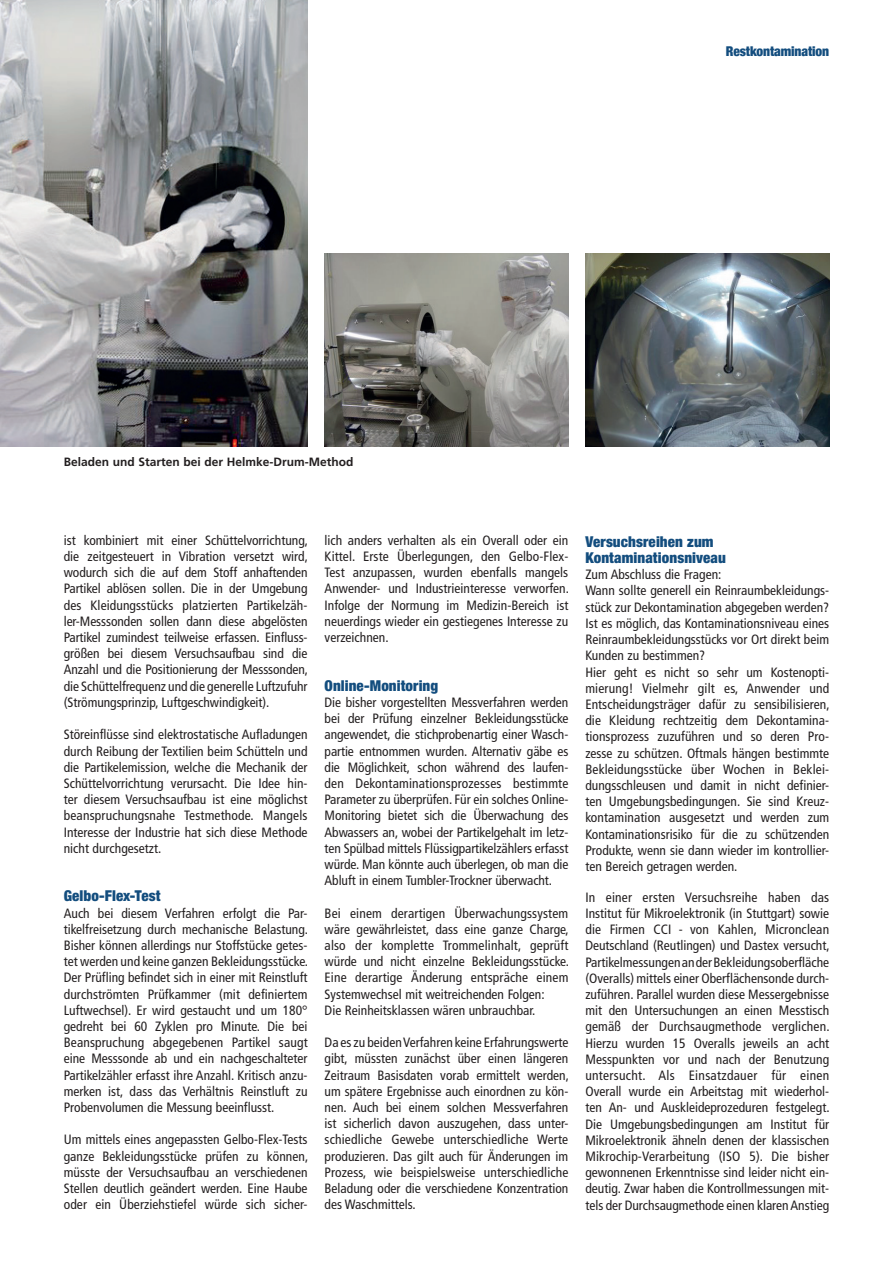
<style>
.page{position:relative;width:893px;height:1263px;background:#fff}
.page>*{position:absolute;margin:0;border:0;box-sizing:border-box;transform-origin:0 0}
.t1{font:900 condensed 15px/16.2px "Helvetica Neue";letter-spacing:.005em;color:#134d7e}
.t2{font:condensed 13.5px/16.2px "Frutiger";color:#231f20;text-align:justify}
.t3{font:900 condensed 13.5px "Helvetica Neue";letter-spacing:-.01em;color:#134d7e}
.t4{font:700 12px "Frutiger";color:#231f20}
</style>
<div class="page">
<img style="left:0;top:0;width:308px;height:446px">
<img style="left:585px;top:253px;width:244px;height:193px">
<img style="left:325px;top:253px;width:243px;height:193px">
<p class="t3" style="left:726px;top:40px;width:105px">Restkontamination</p>
<p class="t4" style="left:64px;top:455px;width:291px">Beladen und Starten bei der Helmke-Drum-Method</p>
<p class="t2" style="left:64px;top:532px;width:246px">ist kombiniert mit einer Schüttelvorrichtung, die zeitgesteuert in Vibration versetzt wird, wodurch sich die auf dem Stoff anhaftenden Partikel ablösen sollen. Die in der Umgebung des Kleidungsstücks platzierten Partikelzäh&shy;ler-Messsonden sollen dann diese abgelösten Partikel zumindest teilweise erfassen. Einfluss&shy;größen bei diesem Versuchsaufbau sind die Anzahl und die Positionierung der Messsonden, die Schüttelfrequenz und die generelle Luftzufuhr (Strömungsprinzip, Luftgeschwindigkeit).</p>
<p class="t2" style="left:64px;top:727px;width:245px">Störeinflüsse sind elektrostatische Aufladungen durch Reibung der Textilien beim Schütteln und die Partikelemission, welche die Mechanik der Schüttelvorrichtung verursacht. Die Idee hin&shy;ter diesem Versuchsaufbau ist eine möglichst beanspruchungsnahe Testmethode. Mangels Interesse der Industrie hat sich diese Methode nicht durchgesetzt.</p>
<p class="t1" style="left:64px;top:888px;width:98px">Gelbo-Flex-Test</p>
<p class="t2" style="left:64px;top:905px;width:246px">Auch bei diesem Verfahren erfolgt die Par&shy;tikelfreisetzung durch mechanische Belastung.<br>Bisher können allerdings nur Stoffstücke getes&shy;tet werden und keine ganzen Bekleidungsstücke.<br>Der Prüfling befindet sich in einer mit Reinstluft durchströmten Prüfkammer (mit definiertem Luftwechsel). Er wird gestaucht und um 180° gedreht bei 60 Zyklen pro Minute. Die bei Beanspruchung abgegebenen Partikel saugt eine Messsonde ab und ein nachgeschalteter Partikelzähler erfasst ihre Anzahl. Kritisch anzu&shy;merken ist, dass das Verhältnis Reinstluft zu Probenvolumen die Messung beeinflusst.</p>
<p class="t2" style="left:64px;top:1132px;width:246px">Um mittels eines angepassten Gelbo-Flex-Tests ganze Bekleidungsstücke prüfen zu können, müsste der Versuchsaufbau an verschiedenen Stellen deutlich geändert werden. Eine Haube oder ein Überziehstiefel würde sich sicher-</p>
<p class="t2" style="left:325px;top:532px;width:246px">lich anders verhalten als ein Overall oder ein Kittel. Erste Überlegungen, den Gelbo-Flex-Test anzupassen, wurden ebenfalls mangels Anwender- und Industrieinteresse verworfen.<br>Infolge der Normung im Medizin-Bereich ist neuerdings wieder ein gestiegenes Interesse zu verzeichnen.</p>
<p class="t1" style="left:325px;top:677px;width:115px">Online-Monitoring</p>
<p class="t2" style="left:325px;top:694px;width:245px">Die bisher vorgestellten Messverfahren werden bei der Prüfung einzelner Bekleidungsstücke angewendet, die stichprobenartig einer Wasch&shy;partie entnommen wurden. Alternativ gäbe es die Möglichkeit, schon während des laufen&shy;den Dekontaminationsprozesses bestimmte Parameter zu überprüfen. Für ein solches Online-Monitoring bietet sich die Überwachung des Abwassers an, wobei der Partikelgehalt im letz&shy;ten Spülbad mittels Flüssigpartikelzählers erfasst würde. Man könnte auch überlegen, ob man die Abluft in einem Tumbler-Trockner überwacht.</p>
<p class="t2" style="left:325px;top:905px;width:246px;text-align:left">Bei einem derartigen Überwachungssystem wäre gewährleistet, dass eine ganze Charge, also der komplette Trommelinhalt, geprüft würde und nicht einzelne Bekleidungsstücke.<br>Eine derartige Änderung entspräche einem Systemwechsel mit weitreichenden Folgen:<br>Die Reinheitsklassen wären unbrauchbar.</p>
<p class="t2" style="left:325px;top:1034px;width:246px">Da es zu beiden Verfahren keine Erfahrungswerte gibt, müssten zunächst über einen längeren Zeitraum Basisdaten vorab ermittelt werden, um spätere Ergebnisse auch einordnen zu kön&shy;nen. Auch bei einem solchen Messverfahren ist sicherlich davon auszugehen, dass unter&shy;schiedliche Gewebe unterschiedliche Werte produzieren. Das gilt auch für Änderungen im Prozess, wie beispielsweise unterschiedliche Beladung oder die verschiedene Konzentration des Waschmittels.</p>
<p class="t1" style="left:585px;top:533px;width:142px">Versuchsreihen zum<br>Kontaminationsniveau</p>
<p class="t2" style="left:585px;top:567px;width:246px;text-align:left">Zum Abschluss die Fragen:<br>Wann sollte generell ein Reinraumbekleidungs&shy;stück zur Dekontamination abgegeben werden?<br>Ist es möglich, das Kontaminationsniveau eines Reinraumbekleidungsstücks vor Ort direkt beim Kunden zu bestimmen?<br>Hier geht es nicht so sehr um Kostenopti&shy;mierung! Vielmehr gilt es, Anwender und Entscheidungsträger dafür zu sensibilisieren, die Kleidung rechtzeitig dem Dekontamina&shy;tionsprozess zuzuführen und so deren Pro&shy;zesse zu schützen. Oftmals hängen bestimmte Bekleidungsstücke über Wochen in Beklei&shy;dungsschleusen und damit in nicht definier&shy;ten Umgebungsbedingungen. Sie sind Kreuz&shy;kontamination ausgesetzt und werden zum Kontaminationsrisiko für die zu schützenden Produkte, wenn sie dann wieder im kontrollier&shy;ten Bereich getragen werden.</p>
<p class="t2" style="left:585px;top:889px;width:246px">In einer ersten Versuchsreihe haben das Institut für Mikroelektronik (in Stuttgart) sowie die Firmen CCI - von Kahlen, Micronclean Deutschland (Reutlingen) und Dastex versucht, Partikelmessungen an der Bekleidungsoberfläche (Overalls) mittels einer Oberflächensonde durch&shy;zuführen. Parallel wurden diese Messergebnisse mit den Untersuchungen an einen Messtisch gemäß der Durchsaugmethode verglichen.<br>Hierzu wurden 15 Overalls jeweils an acht Messpunkten vor und nach der Benutzung untersucht. Als Einsatzdauer für einen Overall wurde ein Arbeitstag mit wiederhol&shy;ten An- und Auskleideprozeduren festgelegt.<br>Die Umgebungsbedingungen am Institut für Mikroelektronik ähneln denen der klassischen Mikrochip-Verarbeitung (ISO 5). Die bisher gewonnenen Erkenntnisse sind leider nicht ein&shy;deutig. Zwar haben die Kontrollmessungen mit&shy;tels der Durchsaugmethode einen klaren Anstieg</p>
</div>
